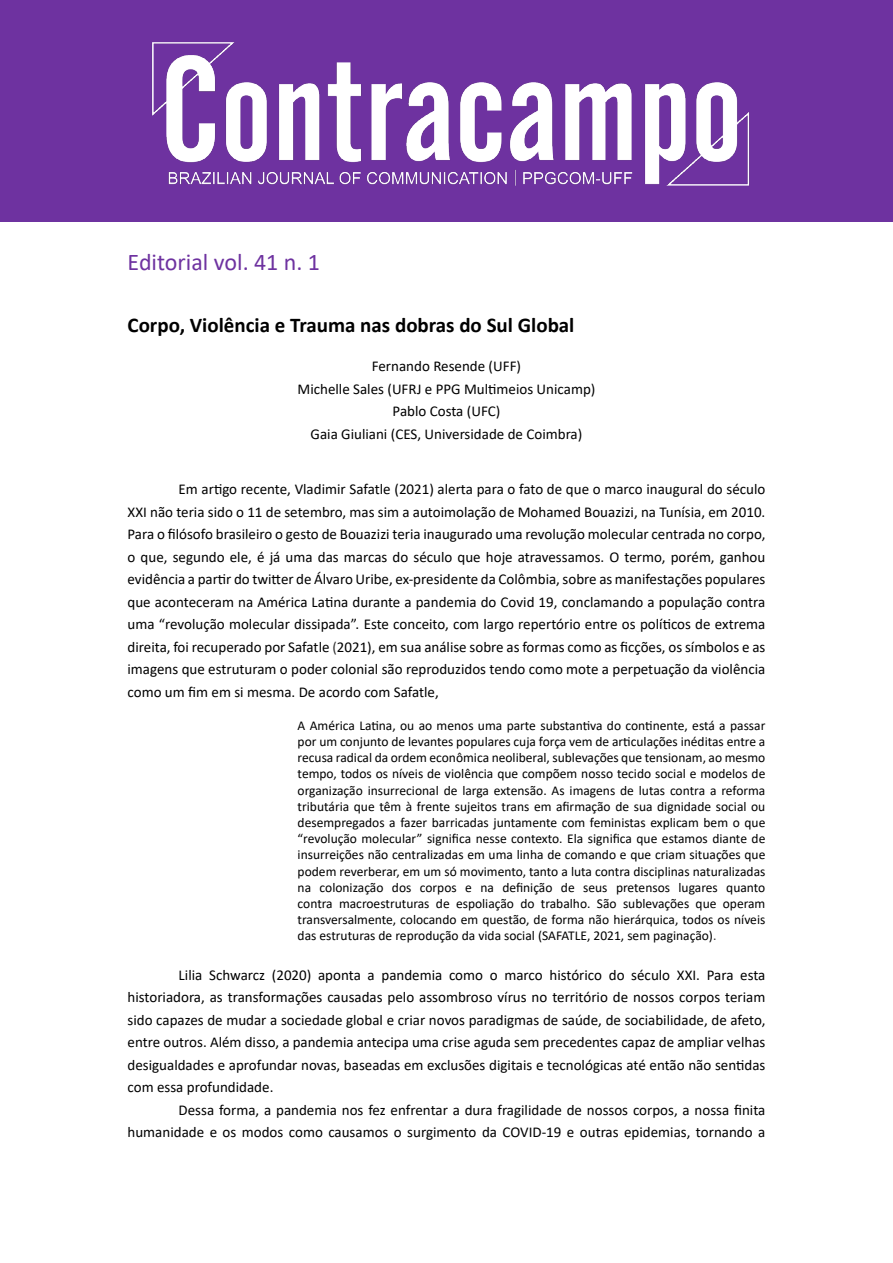
<style>
.page{position:relative;width:893px;height:1263px;background:#fff}
.page>*{position:absolute;margin:0;border:0;box-sizing:border-box;transform-origin:0 0}
.t1{font:24px "Calibri";color:#6e32a0}
.t2{font:700 21px "Calibri";color:#000}
.t3{font:15px/22.5px "Calibri";color:#000;text-align:justify}
.t4{font:13.5px/16.2px "Calibri";color:#000;text-align:justify}
.s1{color:#333}
</style>
<div class="page">
<div style="left:0;top:0;width:893px;height:221px;background:#6e32a0"></div>
<img style="left:152px;top:42px;width:598px;height:144px">
<h1 class="t1" style="left:128px;top:245px;width:194px">Editorial vol. 41 n. 1</h1>
<h2 class="t2" style="left:128px;top:310px;width:448px">Corpo, Violência e Trauma nas dobras do Sul Global</h2>
<p class="t3" style="left:298px;top:354px;width:299px;text-align:center">Fernando Resende (UFF)<br>Michelle Sales (UFRJ e PPG Multimeios Unicamp)<br>Pablo Costa (UFC)<br>Gaia Giuliani (CES, Universidade de Coimbra)</p>
<p class="t3" style="left:128px;top:477px;width:639px;text-indent:51px">Em artigo recente, Vladimir Safatle (2021) alerta para o fato de que o marco inaugural do século XXI não teria sido o 11 de setembro, mas sim a autoimolação de Mohamed Bouazizi, na Tunísia, em 2010.<br>Para o filósofo brasileiro o gesto de Bouazizi teria inaugurado uma revolução molecular centrada no corpo, o que, segundo ele, é já uma das marcas do século que hoje atravessamos. O termo, porém, ganhou evidência a partir do twitter de Álvaro Uribe, ex-presidente da Colômbia, sobre as manifestações populares que aconteceram na América Latina durante a pandemia do Covid 19, conclamando a população contra uma “revolução molecular dissipada”. Este conceito, com largo repertório entre os políticos de extrema direita, foi recuperado por Safatle <span class="s1">(</span>2021), em sua análise sobre as formas como as ficções, os símbolos e as imagens que estruturam o poder colonial são reproduzidos tendo como mote a perpetuação da violência como um fim em si mesma. De acordo com Safatle,</p>
<p class="t4" style="left:298px;top:717px;width:469px">A América Latina, ou ao menos uma parte substantiva do continente, está a passar por um conjunto de levantes populares cuja força vem de articulações inéditas entre a recusa radical da ordem econômica neoliberal, sublevações que tensionam, ao mesmo tempo, todos os níveis de violência que compõem nosso tecido social e modelos de organização insurrecional de larga extensão. As imagens de lutas contra a reforma tributária que têm à frente sujeitos trans em afirmação de sua dignidade social ou desempregados a fazer barricadas juntamente com feministas explicam bem o que “revolução molecular” significa nesse contexto. Ela significa que estamos diante de insurreições não centralizadas em uma linha de comando e que criam situações que podem reverberar, em um só movimento, tanto a luta contra disciplinas naturalizadas na colonização dos corpos e na definição de seus pretensos lugares quanto contra macroestruturas de espoliação do trabalho. São sublevações que operam transversalmente, colocando em questão, de forma não hierárquica, todos os níveis das estruturas de reprodução da vida social (SAFATLE, 2021, sem paginação)<span class="s1">.</span></p>
<p class="t3" style="left:128px;top:963px;width:639px;text-indent:51px">Lilia Schwarcz (2020) aponta a pandemia como o marco histórico do século XXI. Para esta historiadora, as transformações causadas pelo assombroso vírus no território de nossos corpos teriam sido capazes de mudar a sociedade global e criar novos paradigmas de saúde, de sociabilidade, de afeto, entre outros. Além disso, a pandemia antecipa uma crise aguda sem precedentes capaz de ampliar velhas desigualdades e aprofundar novas, baseadas em exclusões digitais e tecnológicas até então não sentidas com essa profundidade.</p>
<p class="t3" style="left:128px;top:1098px;width:639px;text-align:right">Dessa forma, a pandemia nos fez enfrentar a dura fragilidade de nossos corpos, a nossa finita humanidade e os modos como causamos o surgimento da COVID-19 e outras epidemias, tornando a</p>
</div>
